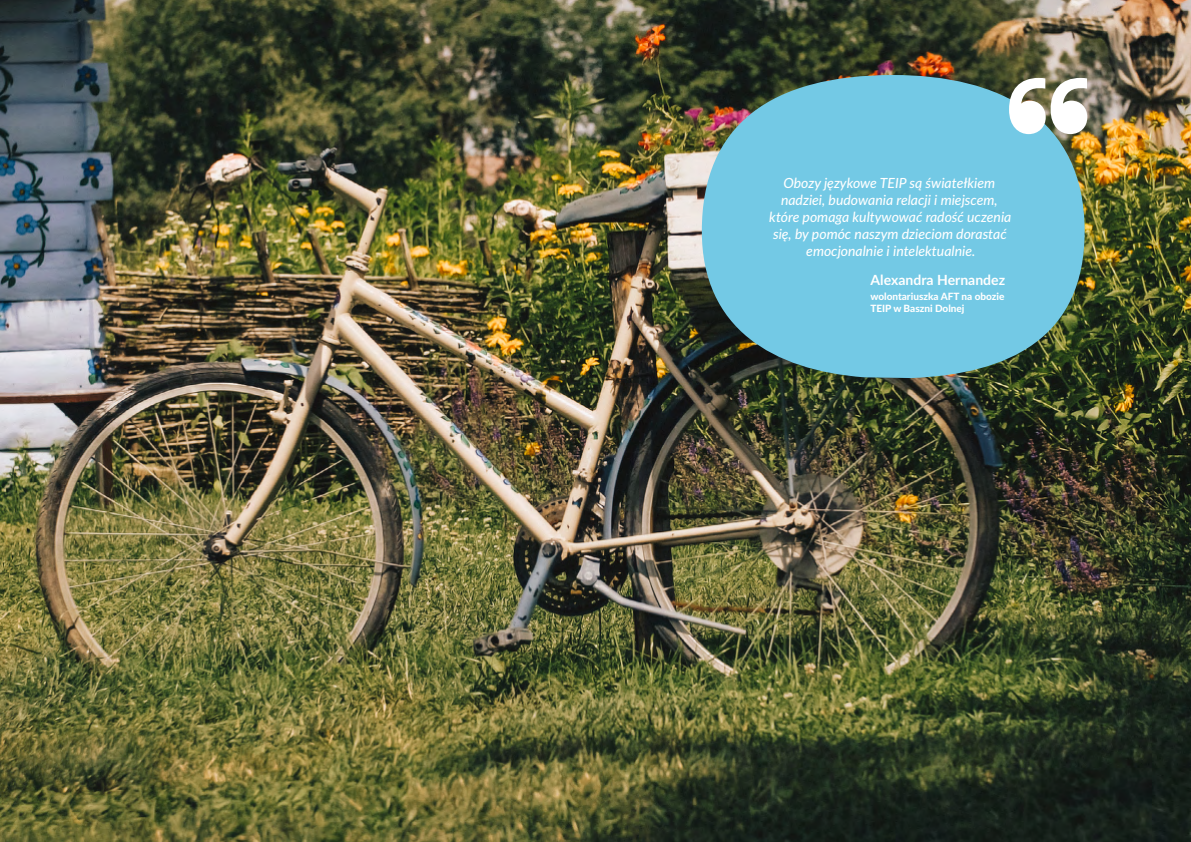
<style>
.page{position:relative;width:1191px;height:842px;background:#fff}
.page>*{position:absolute;margin:0;border:0;box-sizing:border-box;transform-origin:0 0}
.t1{font:italic 500 14px/17px "Lato";color:#fff;text-align:center}
.t2{font:700 14px "Lato";color:#fff}
.t3{font:800 10px/12px "Lato";color:#fff}
</style>
<div class="page">
<img style="left:0;top:0;width:1191px;height:842px">
<svg style="left:702px;top:75px;width:382px;height:303px;background:#6cb5c9"></svg>
<svg style="left:1009px;top:78px;width:78px;height:56px"></svg>
<p class="t1" style="left:769px;top:173px;width:244px">Obozy językowe TEIP są światełkiem nadziei, budowania relacji i miejscem, które pomaga kultywować radość uczenia się, by pomóc naszym dzieciom dorastać emocjonalnie i intelektualnie.</p>
<p class="t2" style="left:870px;top:270px;width:136px">Alexandra Hernandez</p>
<p class="t3" style="left:870px;top:289px;width:135px">wolontariuszka AFT na obozie<br>TEIP w Baszni Dolnej</p>
</div>
